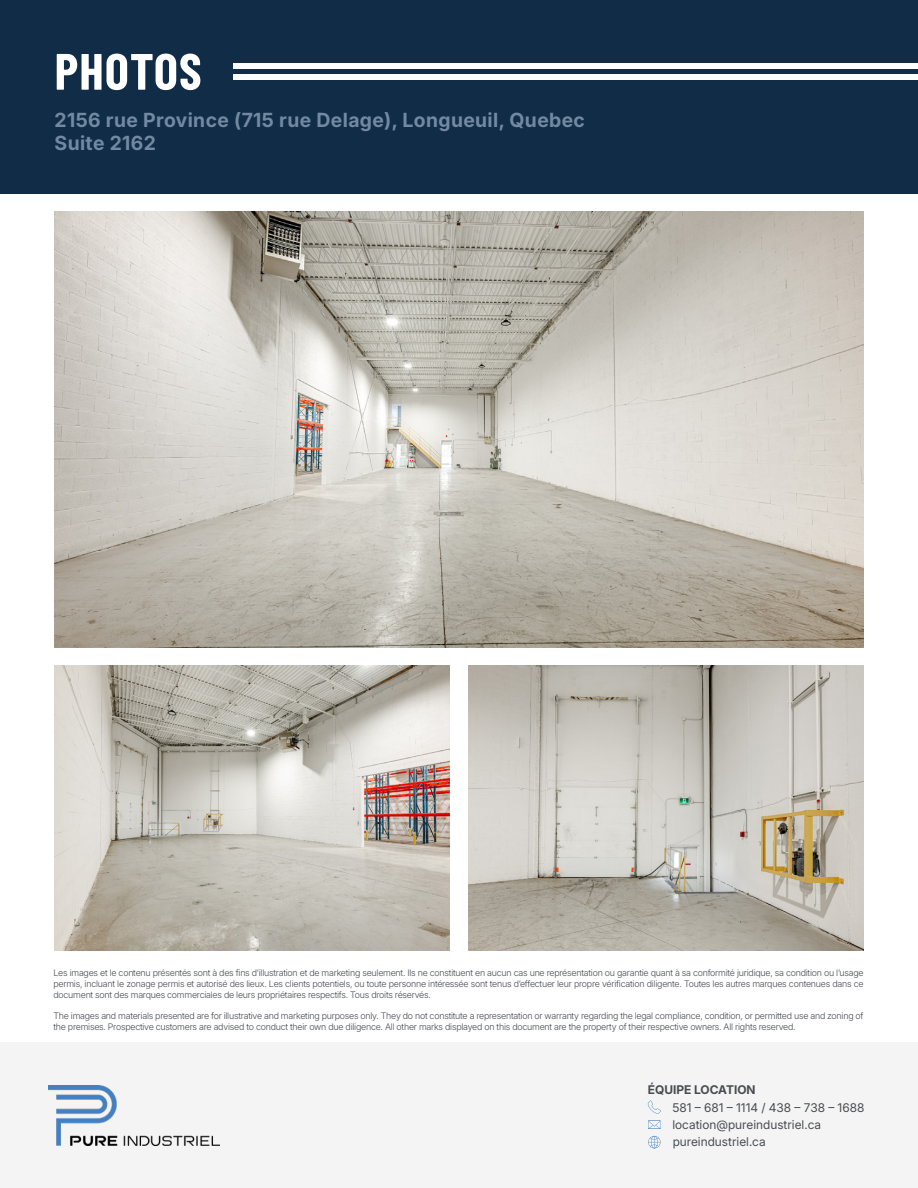
<style>
.page{position:relative;width:918px;height:1188px;background:#fff}
.page>*{position:absolute;margin:0;border:0;box-sizing:border-box;transform-origin:0 0}
.t1{font:700 51px "Barlow Condensed";letter-spacing:.02em;color:#fff}
.t2{font:700 19.5px/23.4px "Inter 18 pt";letter-spacing:.02em;color:#7289a1}
.t3{font:12px "Inter 18 pt";color:#484c52}
.t4{font:700 12px "Inter 18 pt";color:#484c52}
.t5{font:300 9px/10.8px "Inter 18 pt";letter-spacing:-.025em;color:#484c52;text-align:justify}
</style>
<div class="page">
<div style="left:0;top:1043px;width:918px;height:145px;background:#f4f4f4"></div>
<div style="left:0;top:0;width:918px;height:193px;background:#102c47"></div>
<div style="left:233px;top:64px;width:685px;height:5px;background:#fff"></div>
<div style="left:233px;top:74px;width:685px;height:6px;background:#fff"></div>
<img style="left:55px;top:211px;width:809px;height:437px">
<img style="left:55px;top:665px;width:395px;height:285px">
<img style="left:469px;top:665px;width:395px;height:285px">
<img style="left:48px;top:1085px;width:172px;height:61px">
<svg style="left:648px;top:1136px;width:13px;height:12px"></svg>
<svg style="left:648px;top:1101px;width:13px;height:13px"></svg>
<svg style="left:648px;top:1121px;width:13px;height:8px"></svg>
<h1 class="t1" style="left:55px;top:35px;width:149px">PHOTOS</h1>
<h2 class="t2" style="left:55px;top:107px;width:532px">2156 rue Province (715 rue Delage), Longueuil, Quebec<br>Suite 2162</h2>
<p class="t5" style="left:53px;top:967px;width:812px">Les images et le contenu présentés sont à des fins d’illustration et de marketing seulement. Ils ne constituent en aucun cas une représentation ou garantie quant à sa conformité juridique, sa condition ou l’usage permis, incluant le zonage permis et autorisé des lieux. Les clients potentiels, ou toute personne intéressée sont tenus d’effectuer leur propre vérification diligente. Toutes les autres marques contenues dans ce document sont des marques commerciales de leurs propriétaires respectifs. Tous droits réservés.</p>
<p class="t5" style="left:53px;top:1010px;width:812px">The images and materials presented are for illustrative and marketing purposes only. They do not constitute a representation or warranty regarding the legal compliance, condition, or permitted use and zoning of the premises. Prospective customers are advised to conduct their own due diligence. All other marks displayed on this document are the property of their respective owners. All rights reserved.</p>
<h3 class="t4" style="left:648px;top:1080px;width:109px">ÉQUIPE LOCATION</h3>
<h3 class="t3" style="left:672px;top:1116px;width:150px">location@pureindustriel.ca</h3>
<h3 class="t3" style="left:672px;top:1098px;width:193px">581 – 681 – 1114 / 438 – 738 – 1688</h3>
<h3 class="t3" style="left:673px;top:1133px;width:95px">pureindustriel.ca</h3>
</div>
